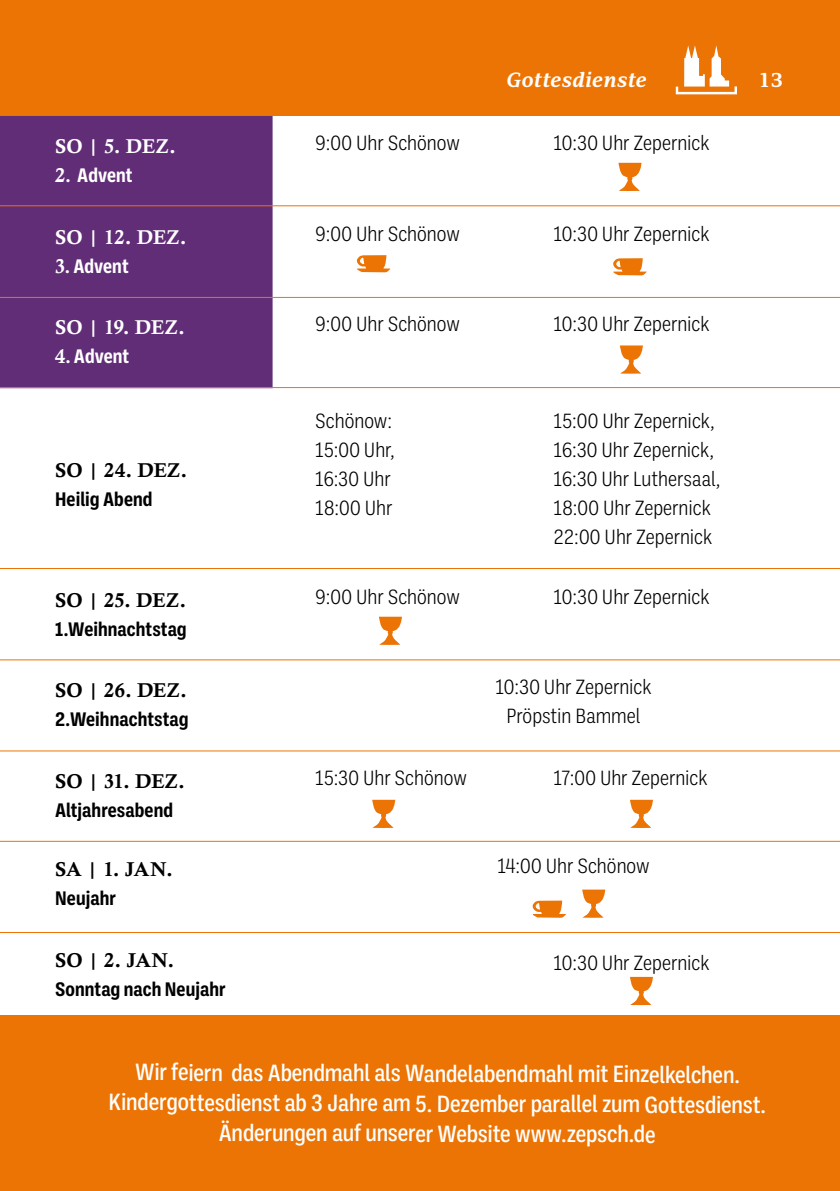
<style>
.page{position:relative;width:840px;height:1191px;background:#fff}
.page>*{position:absolute;margin:0;border:0;box-sizing:border-box;transform-origin:0 0}
.t1{font:500 24px/30px "Ballinger Condensed";letter-spacing:-.01em;color:#fff;text-align:center}
.t2{font:300 21px/29px "Ballinger Condensed";color:#000}
.t3{font:700 20px "Ballinger Condensed";letter-spacing:.005em;color:#000}
.t4{font:20px "Calis MT Bol";letter-spacing:.01em;color:#000}
.t5{font:20px "Calis MT Bol";letter-spacing:.01em;color:#fff}
.t6{font:700 20px "Ballinger Condensed";letter-spacing:.005em;color:#fff}
.t7{font:italic 700 20px "Adamant BG";letter-spacing:-.005em;color:#fff}
.t8{font:700 20px "Adamant BG";color:#fff}
.s1{font-family:"Calis MT Bol";font-weight:400}
</style>
<div class="page">
<div style="left:0;top:0;width:839px;height:116px;background:#ec7404"></div>
<svg style="left:675px;top:45px;width:61px;height:49px"></svg>
<div style="left:0;top:1015px;width:839px;height:176px;background:#ec7404"></div>
<div style="left:0;top:116px;width:272px;height:271px;background:#612d77"></div>
<svg style="left:379px;top:616px;width:22px;height:29px"></svg>
<svg style="left:630px;top:977px;width:22px;height:28px"></svg>
<svg style="left:582px;top:889px;width:23px;height:29px"></svg>
<svg style="left:372px;top:799px;width:23px;height:29px"></svg>
<svg style="left:630px;top:799px;width:22px;height:29px"></svg>
<svg style="left:356px;top:255px;width:34px;height:17px"></svg>
<svg style="left:613px;top:258px;width:33px;height:17px"></svg>
<svg style="left:532px;top:900px;width:34px;height:18px"></svg>
<hr style="left:0;top:387px;width:839px;height:1px;background:#ec7404">
<hr style="left:0;top:297px;width:839px;height:1px;background:#ec7404">
<hr style="left:0;top:205px;width:839px;height:1px;background:#ec7404">
<hr style="left:0;top:568px;width:839px;height:1px;background:#ec7404">
<hr style="left:0;top:659px;width:839px;height:1px;background:#ec7404">
<hr style="left:0;top:750px;width:839px;height:1px;background:#ec7404">
<hr style="left:0;top:841px;width:839px;height:1px;background:#ec7404">
<hr style="left:0;top:932px;width:839px;height:1px;background:#ec7404">
<svg style="left:618px;top:163px;width:23px;height:28px"></svg>
<svg style="left:620px;top:345px;width:22px;height:29px"></svg>
<p class="t5" style="left:55px;top:135px;width:122px">SO | 5. DEZ.</p>
<p class="t6" style="left:55px;top:164px;width:79px"><span class="s1">2</span>. Advent</p>
<p class="t5" style="left:55px;top:225px;width:133px">SO | 12. DEZ.</p>
<p class="t6" style="left:55px;top:255px;width:75px"><span class="s1">3</span>. Advent</p>
<p class="t5" style="left:55px;top:316px;width:131px">SO | 19. DEZ.</p>
<p class="t6" style="left:55px;top:345px;width:76px"><span class="s1">4</span>. Advent</p>
<p class="t4" style="left:55px;top:459px;width:134px">SO | 24. DEZ.</p>
<p class="t3" style="left:55px;top:488px;width:99px">Heilig Abend</p>
<p class="t4" style="left:55px;top:588px;width:132px">SO | 25. DEZ.</p>
<p class="t3" style="left:55px;top:617px;width:133px">1.Weihnachtstag</p>
<p class="t4" style="left:55px;top:679px;width:133px">SO | 26. DEZ.</p>
<p class="t3" style="left:55px;top:708px;width:135px">2.Weihnachtstag</p>
<p class="t4" style="left:55px;top:770px;width:131px">SO | 31. DEZ.</p>
<p class="t3" style="left:55px;top:799px;width:119px">Altjahresabend</p>
<p class="t4" style="left:55px;top:858px;width:119px">SA | 1. JAN.</p>
<p class="t3" style="left:55px;top:887px;width:62px">Neujahr</p>
<p class="t4" style="left:55px;top:948px;width:121px">SO | 2. JAN.</p>
<p class="t3" style="left:55px;top:978px;width:172px">Sonntag nach Neujahr</p>
<p class="t7" style="left:506px;top:68px;width:142px">Gottesdienste</p>
<p class="t8" style="left:758px;top:68px;width:26px">13</p>
<p class="t2" style="left:315px;top:128px;width:146px">9:00 Uhr Schönow</p>
<p class="t2" style="left:553px;top:128px;width:157px">10:30 Uhr Zepernick</p>
<p class="t2" style="left:315px;top:219px;width:146px">9:00 Uhr Schönow</p>
<p class="t2" style="left:553px;top:219px;width:157px">10:30 Uhr Zepernick</p>
<p class="t2" style="left:315px;top:310px;width:146px">9:00 Uhr Schönow</p>
<p class="t2" style="left:553px;top:310px;width:157px">10:30 Uhr Zepernick</p>
<p class="t2" style="left:315px;top:406px;width:81px">Schönow:<br>15:00 Uhr,<br>16:30 Uhr<br>18:00 Uhr</p>
<p class="t2" style="left:553px;top:406px;width:168px">15:00 Uhr Zepernick,<br>16:30 Uhr Zepernick,<br>16:30 Uhr Luthersaal,<br>18:00 Uhr Zepernick<br>22:00 Uhr Zepernick</p>
<p class="t2" style="left:315px;top:582px;width:146px">9:00 Uhr Schönow</p>
<p class="t2" style="left:553px;top:582px;width:157px">10:30 Uhr Zepernick</p>
<p class="t2" style="left:495px;top:672px;width:157px;text-align:center">10:30 Uhr Zepernick<br>Pröpstin Bammel</p>
<p class="t2" style="left:315px;top:763px;width:153px">15:30 Uhr Schönow</p>
<p class="t2" style="left:553px;top:763px;width:155px">17:00 Uhr Zepernick</p>
<p class="t2" style="left:497px;top:851px;width:153px">14:00 Uhr Schönow</p>
<p class="t2" style="left:553px;top:948px;width:157px">10:30 Uhr Zepernick</p>
<p class="t1" style="left:109px;top:1058px;width:658px">Wir feiern das Abendmahl als Wandelabendmahl mit Einzelkelchen.<br>Kindergottesdienst ab 3 Jahre am 5. Dezember parallel zum Gottesdienst.<br>Änderungen auf unserer Website www.zepsch.de</p>
</div>
